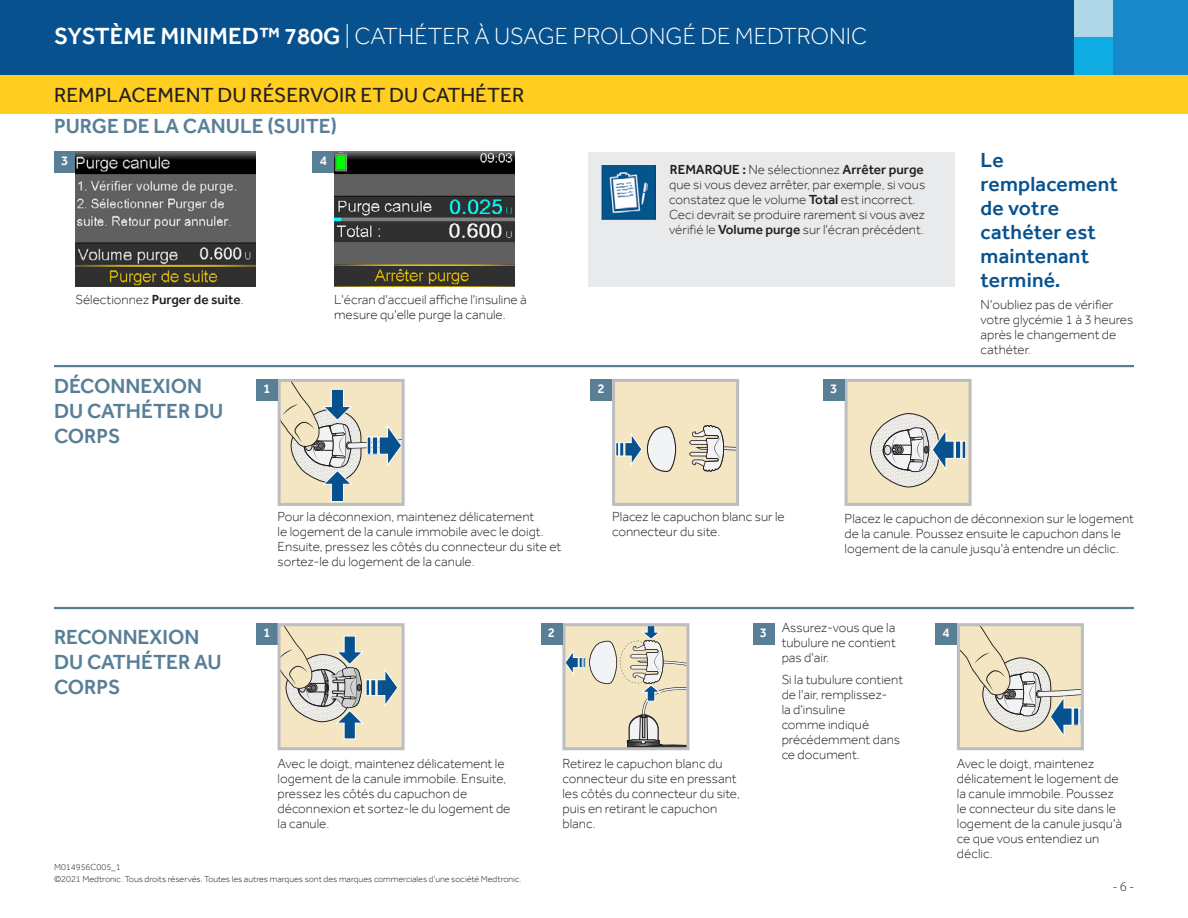
<style>
.page{position:relative;width:1188px;height:918px;background:#fff}
.page>*{position:absolute;margin:0;border:0;box-sizing:border-box;transform-origin:0 0}
.t1{font:300 24px "Effra";color:#fff}
.t2{font:500 21px/25.2px "Effra";color:#587f96}
.t3{font:500 21px/24px "Effra";letter-spacing:.01em;color:#07528e}
.t4{font:21px "Effra";color:#231f20}
.t5{font:300 13.5px/15px "Effra";color:#231f20}
.t6{font:500 13.5px "Effra";color:#fff}
.t7{font:300 13.5px "Myriad Pro";color:#231f20}
.t8{font:300 9px/12px "Effra";color:#231f20}
.s1{font-weight:500}
</style>
<div class="page">
<div style="left:0;top:0;width:1188px;height:76px;background:#07528e"></div>
<div style="left:1112px;top:0;width:76px;height:76px;background:#1889cb"></div>
<div style="left:1074px;top:37px;width:38px;height:39px;background:#0face3"></div>
<div style="left:1074px;top:0;width:38px;height:37px;background:#afd7e8"></div>
<div style="left:0;top:76px;width:1188px;height:38px;background:#ffce21"></div>
<div style="left:54px;top:152px;width:22px;height:21px;background:#587f96"></div>
<div style="left:313px;top:152px;width:21px;height:21px;background:#587f96"></div>
<div style="left:588px;top:152px;width:367px;height:135px;background:#e9eaeb"></div>
<img style="left:76px;top:152px;width:180px;height:135px">
<img style="left:334px;top:152px;width:181px;height:135px">
<svg style="left:282px;top:383px;width:119px;height:119px;background:#d4d1bf"></svg>
<div style="left:278px;top:379px;width:127px;height:127px;border:3px solid #bcbdc0"></div>
<div style="left:256px;top:379px;width:22px;height:22px;background:#587f96"></div>
<div style="left:614px;top:380px;width:124px;height:124px;background:#f4e6c3"></div>
<svg style="left:689px;top:425px;width:46px;height:47px"></svg>
<div style="left:616px;top:442px;width:3px;height:14px;border:1px solid #fff"></div>
<svg style="left:625px;top:426px;width:51px;height:46px"></svg>
<div style="left:612px;top:379px;width:127px;height:127px;border:3px solid #bcbdc0"></div>
<div style="left:590px;top:379px;width:22px;height:22px;background:#587f96"></div>
<div style="left:846px;top:380px;width:124px;height:124px;background:#f4e6c3"></div>
<div style="left:962px;top:441px;width:4px;height:18px;border:1px solid #fff"></div>
<div style="left:956px;top:441px;width:5px;height:17px;background:#07528e"></div>
<div style="left:955px;top:441px;width:6px;height:18px;border:1px solid #fff"></div>
<svg style="left:870px;top:413px;width:84px;height:75px"></svg>
<div style="left:845px;top:379px;width:127px;height:127px;border:3px solid #bcbdc0"></div>
<div style="left:823px;top:379px;width:22px;height:22px;background:#587f96"></div>
<hr style="left:54px;top:365px;width:1080px;height:2px;background:#587f96">
<svg style="left:566px;top:627px;width:119px;height:119px;background:#e1d9c0"></svg>
<div style="left:562px;top:623px;width:127px;height:127px;border:3px solid #bcbdc0"></div>
<div style="left:541px;top:623px;width:21px;height:22px;background:#587f96"></div>
<div style="left:753px;top:623px;width:21px;height:22px;background:#587f96"></div>
<div style="left:958px;top:625px;width:124px;height:124px;background:#f4e6c3"></div>
<svg style="left:961px;top:627px;width:119px;height:110px"></svg>
<div style="left:957px;top:623px;width:127px;height:127px;border:3px solid #bcbdc0"></div>
<div style="left:935px;top:623px;width:22px;height:22px;background:#587f96"></div>
<hr style="left:54px;top:607px;width:1080px;height:2px;background:#587f96">
<img style="left:601px;top:166px;width:54px;height:54px">
<div style="left:256px;top:623px;width:22px;height:22px;background:#587f96"></div>
<div style="left:279px;top:625px;width:124px;height:124px;background:#f4e6c3"></div>
<div style="left:366px;top:680px;width:4px;height:16px;border:1px solid #fff"></div>
<div style="left:371px;top:680px;width:5px;height:16px;background:#07528e"></div>
<div style="left:371px;top:680px;width:5px;height:16px;border:1px solid #fff"></div>
<svg style="left:377px;top:668px;width:21px;height:39px"></svg>
<svg style="left:282px;top:627px;width:81px;height:113px"></svg>
<div style="left:278px;top:623px;width:127px;height:127px;border:3px solid #bcbdc0"></div>
<h1 class="t1" style="left:54px;top:23px;width:815px"><span class="s1">SYSTÈME MINIMED™ 780G</span> | CATHÉTER À USAGE PROLONGÉ DE MEDTRONIC</h1>
<h2 class="t4" style="left:54px;top:82px;width:472px">REMPLACEMENT DU RÉSERVOIR ET DU CATHÉTER</h2>
<h2 class="t2" style="left:54px;top:114px;width:285px">PURGE DE LA CANULE (SUITE)</h2>
<p class="t6" style="left:61px;top:153px;width:9px">3</p>
<p class="t6" style="left:320px;top:153px;width:9px">4</p>
<p class="t5" style="left:76px;top:292px;width:170px">Sélectionnez <span class="s1">Purger de suite</span>.</p>
<p class="t5" style="left:334px;top:292px;width:194px">L'écran d'accueil affiche l'insuline à mesure qu'elle purge la canule.</p>
<p class="t5" style="left:669px;top:162px;width:258px"><span class="s1">REMARQUE :</span> Ne sélectionnez <span class="s1">Arrêter purge </span>que si vous devez arrêter, par exemple, si vous constatez que le volume <span class="s1">Total</span> est incorrect.<br>Ceci devrait se produire rarement si vous avez vérifié le <span class="s1">Volume purge</span> sur l'écran précédent.</p>
<h2 class="t2" style="left:54px;top:373px;width:150px">DÉCONNEXION</h2>
<p class="t6" style="left:830px;top:380px;width:9px">3</p>
<h2 class="t2" style="left:54px;top:398px;width:171px">DU CATHÉTER DU<br>CORPS</h2>
<p class="t6" style="left:598px;top:380px;width:9px">2</p>
<p class="t6" style="left:263px;top:380px;width:9px">1</p>
<h2 class="t3" style="left:981px;top:148px;width:139px">Le remplacement de votre cathéter est maintenant terminé.</h2>
<p class="t5" style="left:981px;top:297px;width:154px">N'oubliez pas de vérifier votre glycémie 1 à 3 heures après le changement de cathéter.</p>
<h2 class="t2" style="left:54px;top:624px;width:169px">RECONNEXION<br>DU CATHÉTER AU<br>CORPS</h2>
<p class="t5" style="left:278px;top:509px;width:285px">Pour la déconnexion, maintenez délicatement<br>le logement de la canule immobile avec le doigt.<br>Ensuite, pressez les côtés du connecteur du site et sortez-le du logement de la canule.</p>
<p class="t5" style="left:612px;top:509px;width:174px">Placez le capuchon blanc sur le connecteur du site.</p>
<p class="t5" style="left:845px;top:511px;width:291px">Placez le capuchon de déconnexion sur le logement de la canule. Poussez ensuite le capuchon dans le logement de la canule jusqu'à entendre un déclic.</p>
<p class="t6" style="left:263px;top:624px;width:9px">1</p>
<p class="t5" style="left:278px;top:756px;width:234px">Avec le doigt, maintenez délicatement le logement de la canule immobile. Ensuite, pressez les côtés du capuchon de déconnexion et sortez-le du logement de la canule.</p>
<p class="t6" style="left:548px;top:624px;width:9px">2</p>
<p class="t5" style="left:782px;top:620px;width:116px;text-align:justify">Assurez-vous que la tubulure ne contient pas d'air.</p>
<p class="t5" style="left:782px;top:672px;width:123px">Si la tubulure contient de l'air, remplissez-<br>la d'insuline<br>comme indiqué précédemment dans ce document.</p>
<p class="t6" style="left:760px;top:624px;width:9px">3</p>
<p class="t5" style="left:562px;top:756px;width:179px">Retirez le capuchon blanc du connecteur du site en pressant les côtés du connecteur du site, puis en retirant le capuchon blanc.</p>
<p class="t6" style="left:942px;top:624px;width:9px">4</p>
<p class="t5" style="left:957px;top:756px;width:167px">Avec le doigt, maintenez délicatement le logement de la canule immobile. Poussez le connecteur du site dans le logement de la canule jusqu'à ce que vous entendiez un déclic.</p>
<p class="t8" style="left:54px;top:861px;width:469px">M014956C005_1<br>©2021 Medtronic. Tous droits réservés. Toutes les autres marques sont des marques commerciales d'une société Medtronic.</p>
<p class="t7" style="left:1113px;top:878px;width:22px">- 6 -</p>
</div>
